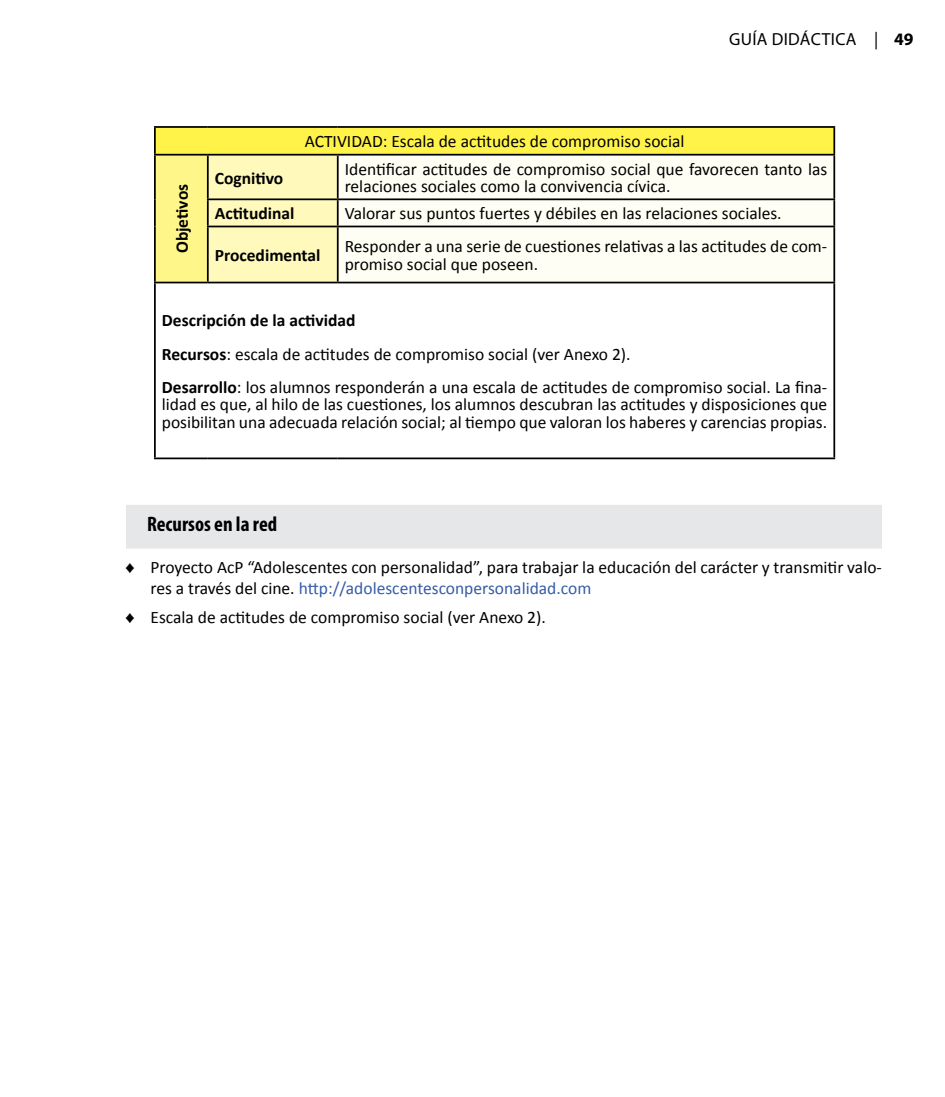
<style>
.page{position:relative;width:945px;height:1097px;background:#fff}
.page>*{position:absolute;margin:0;border:0;box-sizing:border-box;transform-origin:0 0}
.t1{font:700 condensed 21px "Myriad Pro";color:#000}
.t2{font:17.5px/17.5px "Calibri";color:#000}
.t3{font:700 17.5px "Calibri";color:#000}
.t4{font:17.5px "Myriad Pro";color:#000}
.t5{font:700 17.5px "Myriad Pro";color:#000}
.s1{font-weight:400}
.s2{font-weight:700}
.s3{font-family:"Letter Gothic Std";font-size:14px}
.s4{color:#365ba7}
</style>
<div class="page">
<div style="left:126px;top:504px;width:756px;height:32px;background:#e6e7e8"></div>
<div style="left:126px;top:517px;width:756px;height:31px;background:#e6e7e8"></div>
<div style="left:155px;top:127px;width:679px;height:28px;background:#fff349"></div>
<div style="left:155px;top:155px;width:53px;height:127px;background:#fff68a"></div>
<div style="left:209px;top:155px;width:128px;height:126px;background:#fffabc"></div>
<div style="left:339px;top:155px;width:494px;height:126px;background:#fffef4"></div>
<hr style="left:154px;top:126px;width:54px;height:2px;background:#000">
<hr style="left:154px;top:128px;width:2px;height:26px;background:#000">
<hr style="left:208px;top:126px;width:130px;height:2px;background:#000">
<hr style="left:338px;top:126px;width:497px;height:2px;background:#000">
<hr style="left:833px;top:128px;width:2px;height:26px;background:#000">
<hr style="left:154px;top:154px;width:54px;height:1px;background:#000">
<hr style="left:154px;top:155px;width:2px;height:44px;background:#000">
<hr style="left:208px;top:154px;width:130px;height:1px;background:#000">
<hr style="left:207px;top:155px;width:2px;height:43px;background:#000">
<hr style="left:338px;top:154px;width:497px;height:1px;background:#000">
<hr style="left:337px;top:155px;width:2px;height:43px;background:#000">
<hr style="left:833px;top:155px;width:2px;height:43px;background:#000">
<hr style="left:154px;top:199px;width:2px;height:27px;background:#000">
<hr style="left:207px;top:198px;width:131px;height:2px;background:#000">
<hr style="left:207px;top:200px;width:2px;height:25px;background:#000">
<hr style="left:338px;top:198px;width:497px;height:2px;background:#000">
<hr style="left:337px;top:200px;width:2px;height:25px;background:#000">
<hr style="left:833px;top:200px;width:2px;height:25px;background:#000">
<hr style="left:154px;top:226px;width:2px;height:55px;background:#000">
<hr style="left:207px;top:225px;width:131px;height:2px;background:#000">
<hr style="left:207px;top:227px;width:2px;height:54px;background:#000">
<hr style="left:338px;top:225px;width:497px;height:2px;background:#000">
<hr style="left:337px;top:227px;width:2px;height:54px;background:#000">
<hr style="left:833px;top:227px;width:2px;height:54px;background:#000">
<hr style="left:154px;top:281px;width:54px;height:2px;background:#000">
<hr style="left:154px;top:283px;width:2px;height:174px;background:#000">
<hr style="left:208px;top:281px;width:130px;height:2px;background:#000">
<hr style="left:338px;top:281px;width:497px;height:2px;background:#000">
<hr style="left:833px;top:283px;width:2px;height:174px;background:#000">
<hr style="left:154px;top:457px;width:54px;height:2px;background:#000">
<hr style="left:208px;top:457px;width:130px;height:2px;background:#000">
<hr style="left:338px;top:457px;width:497px;height:2px;background:#000">
<p class="t4" style="left:729px;top:28px;width:22px">GUÍA</p>
<p class="t4" style="left:772px;top:28px;width:10px">DIDÁCTICA</p>
<p class="t5" style="left:874px;top:27px;width:41px"><span class="s1">|</span> 49</p>
<p class="t3" style="left:171px;top:253px;width:71px;rotate:-90deg">Objetivos</p>
<p class="t2" style="left:305px;top:133px;width:381px">ACTIVIDAD: Escala de actitudes de compromiso social</p>
<p class="t3" style="left:215px;top:166px;width:70px">Cognitivo</p>
<p class="t2" style="left:345px;top:160px;width:484px">Identificar actitudes de compromiso social que favorecen tanto las relaciones sociales como la convivencia cívica.</p>
<p class="t3" style="left:215px;top:202px;width:81px">Actitudinal</p>
<p class="t2" style="left:345px;top:205px;width:438px">Valorar sus puntos fuertes y débiles en las relaciones sociales.</p>
<p class="t3" style="left:215px;top:244px;width:107px">Procedimental</p>
<p class="t2" style="left:345px;top:238px;width:484px">Responder a una serie de cuestiones relativas a las actitudes de com&shy;promiso social que poseen.</p>
<p class="t2" style="left:162px;top:304px;width:667px;line-height:33.2px"><span class="s2">Descripción de la actividad<br>Recursos</span>: escala de actitudes de compromiso social (ver Anexo 2).<br><span class="s2">Desarrollo</span>: los alumnos responderán a una escala de actitudes de compromiso social. La fina-</p>
<p class="t2" style="left:162px;top:396px;width:667px">lidad es que, al hilo de las cuestiones, los alumnos descubran las actitudes y disposiciones que posibilitan una adecuada relación social; al tiempo que valoran los haberes y carencias propias.</p>
<p class="t1" style="left:147px;top:511px;width:132px">Recursos en la red</p>
<p class="t2" style="left:150px;top:556px;width:733px;line-height:21px;text-indent:-25px"><span class="s3">♦</span> Proyecto AcP “Adolescentes con personalidad”, para trabajar la educación del carácter y transmitir valo&shy;res a través del cine. <span class="s4">http://adolescentesconpersonalidad.com</span></p>
<p class="t2" style="left:126px;top:608px;width:421px"><span class="s3">♦</span> Escala de actitudes de compromiso social (ver Anexo 2).</p>
</div>
